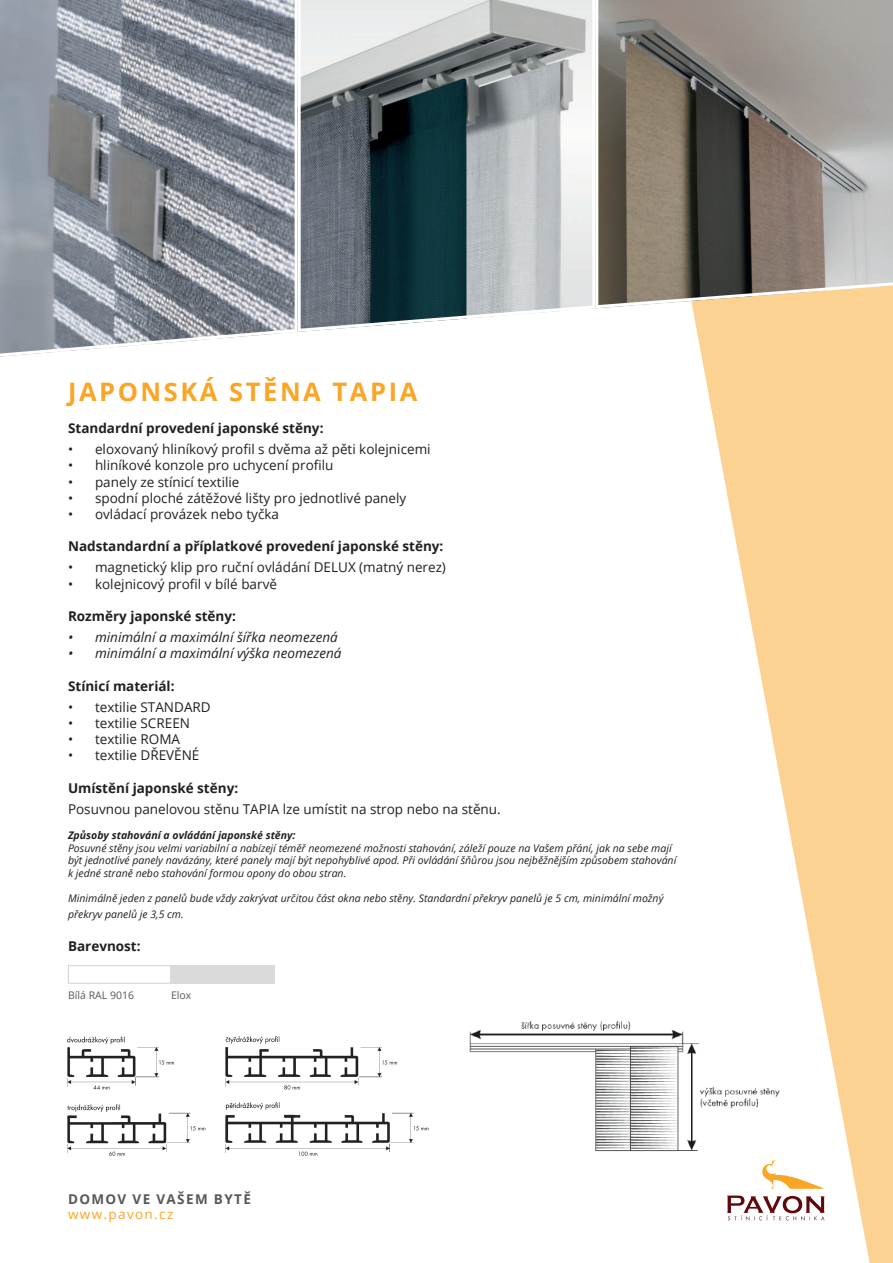
<style>
.page{position:relative;width:893px;height:1263px;background:#fff}
.page>*{position:absolute;margin:0;border:0;box-sizing:border-box;transform-origin:0 0}
.t1{font:700 25.5px "Open Sans";letter-spacing:.1em;color:#f9a526}
.t2{font:13.5px "Open Sans";color:#231f20}
.t3{font:700 13.5px "Open Sans";color:#231f20}
.t4{font:italic 13.5px "Open Sans";color:#231f20}
.t5{font:700 13.5px "Open Sans";letter-spacing:.1em;color:#57585a}
.t6{font:13.5px "Open Sans";letter-spacing:.1em;color:#f9a526}
.t7{font:italic 10.5px/12.6px "Open Sans";color:#231f20}
.t8{font:italic 700 10.5px "Open Sans";color:#231f20}
.t9{font:10.5px "Open Sans";color:#57585a}
</style>
<div class="page">
<svg style="left:693px;top:310px;width:200px;height:953px;fill:#fcd292"></svg>
<svg style="left:759px;top:1160px;width:65px;height:29px"></svg>
<svg style="left:727px;top:1195px;width:98px;height:25px"></svg>
<svg style="left:0;top:0;width:295px;height:357px;background:#9499a1"></svg>
<svg style="left:597px;top:0;width:296px;height:310px;background:#8b847b"></svg>
<svg style="left:297px;top:0;width:300px;height:332px;background:#8b9598"></svg>
<img style="left:469px;top:1014px;width:333px;height:144px">
<img style="left:67px;top:1036px;width:362px;height:120px">
<div style="left:68px;top:965px;width:103px;height:18px;border:1px solid #d1d2d4"></div>
<div style="left:171px;top:965px;width:103px;height:18px;background:#d9dad9"></div>
<p class="t1" style="left:68px;top:374px;width:351px">JAPONSKÁ STĚNA TAPIA</p>
<p class="t3" style="left:68px;top:419px;width:257px">Standardní provedení japonské stěny:</p>
<p class="t2" style="left:68px;top:440px;width:364px">• eloxovaný hliníkový profil s dvěma až pěti kolejnicemi</p>
<p class="t2" style="left:68px;top:456px;width:267px">• hliníkové konzole pro uchycení profilu</p>
<p class="t2" style="left:68px;top:472px;width:173px">• panely ze stínicí textilie</p>
<p class="t2" style="left:68px;top:489px;width:340px">• spodní ploché zátěžové lišty pro jednotlivé panely</p>
<p class="t2" style="left:68px;top:505px;width:213px">• ovládací provázek nebo tyčka</p>
<p class="t3" style="left:68px;top:537px;width:377px">Nadstandardní a příplatkové provedení japonské stěny:</p>
<p class="t2" style="left:68px;top:558px;width:379px">• magnetický klip pro ruční ovládání DELUX (matný nerez)</p>
<p class="t2" style="left:68px;top:574px;width:210px">• kolejnicový profil v bílé barvě</p>
<p class="t3" style="left:68px;top:607px;width:169px">Rozměry japonské stěny:</p>
<p class="t4" style="left:68px;top:628px;width:271px">• minimální a maximální šířka neomezená</p>
<p class="t4" style="left:68px;top:644px;width:275px">• minimální a maximální výška neomezená</p>
<p class="t3" style="left:68px;top:676px;width:108px">Stínicí materiál:</p>
<p class="t2" style="left:68px;top:697px;width:144px">• textilie STANDARD</p>
<p class="t2" style="left:68px;top:714px;width:123px">• textilie SCREEN</p>
<p class="t2" style="left:68px;top:730px;width:114px">• textilie ROMA</p>
<p class="t2" style="left:68px;top:746px;width:133px">• textilie DŘEVĚNÉ</p>
<p class="t3" style="left:68px;top:778px;width:172px">Umístění japonské stěny:</p>
<p class="t2" style="left:68px;top:799px;width:434px">Posuvnou panelovou stěnu TAPIA lze umístit na strop nebo na stěnu.</p>
<p class="t8" style="left:68px;top:828px;width:229px">Způsoby stahování a ovládání japonské stěny:</p>
<p class="t7" style="left:68px;top:841px;width:610px">Posuvné stěny jsou velmi variabilní a nabízejí téměř neomezené možnosti stahování, záleží pouze na Vašem přání, jak na sebe mají být jednotlivé panely navázány, které panely mají být nepohyblivé apod. Při ovládání šňůrou jsou nejběžnějším způsobem stahování k jedné straně nebo stahování formou opony do obou stran.</p>
<p class="t7" style="left:68px;top:890px;width:597px;line-height:16.2px">Minimálně jeden z panelů bude vždy zakrývat určitou část okna nebo stěny. Standardní překryv panelů je 5 cm, minimální možný překryv panelů je 3,5 cm.</p>
<p class="t3" style="left:68px;top:936px;width:74px">Barevnost:</p>
<p class="t9" style="left:68px;top:988px;width:68px">Bílá RAL 9016</p>
<p class="t9" style="left:171px;top:988px;width:22px">Elox</p>
<p class="t5" style="left:68px;top:1190px;width:184px">DOMOV VE VAŠEM BYTĚ</p>
<p class="t6" style="left:68px;top:1205px;width:107px">www.pavon.cz</p>
</div>
